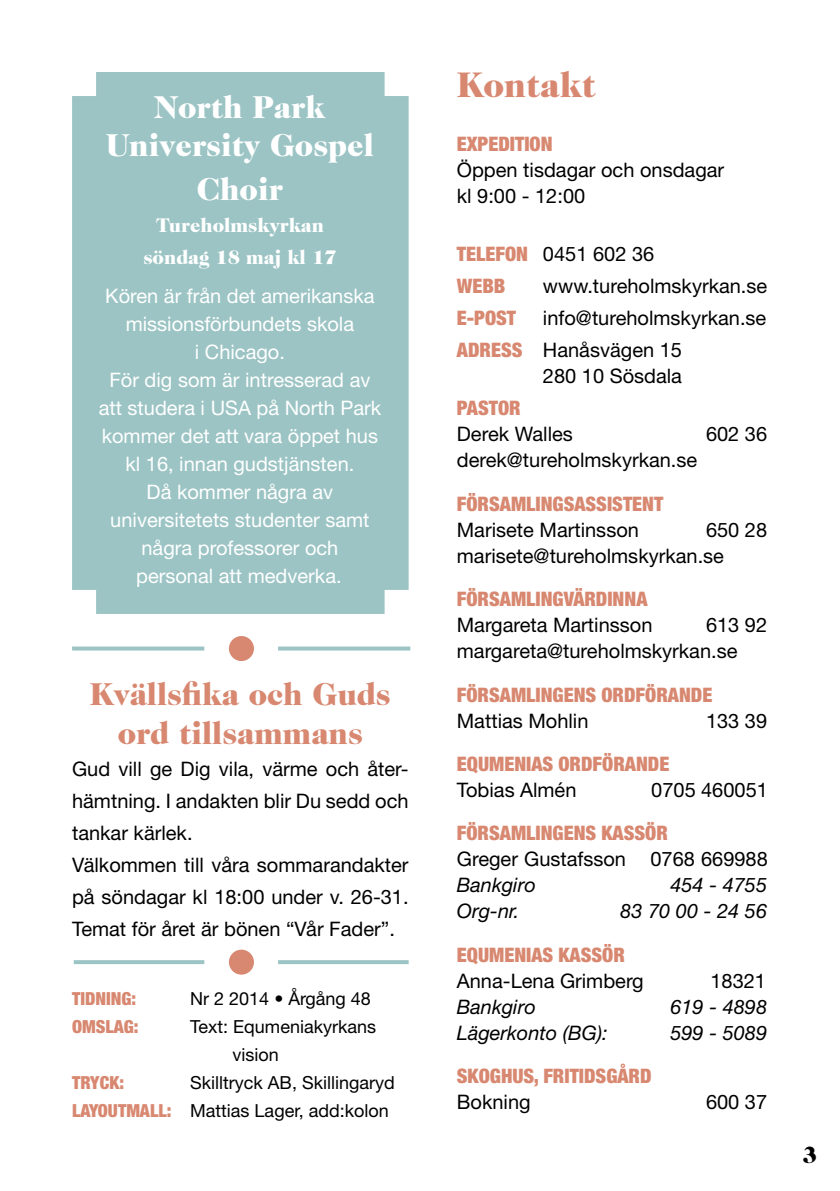
<style>
.page{position:relative;width:840px;height:1191px;background:#fff}
.page>*{position:absolute;margin:0;border:0;box-sizing:border-box;transform-origin:0 0}
.t1{font:900 36px "Caslon 224 Std";color:#d88870}
.t2{font:900 32px/38.4px "Caslon 224 Std";color:#d88870;text-align:center}
.t3{font:900 32px/38.4px "Caslon 224 Std";color:#fff;text-align:center}
.t4{font:900 24px "Caslon 224 Std";color:#000}
.t5{font:20px/32px "Helvetica Neue LT Std";color:#000}
.t6{font:20px/28px "Helvetica Neue LT Std";color:#fff;text-align:center}
.t7{font:900 condensed 20px/32px "Helvetica Neue LT Std";color:#d88870}
.t8{font:italic 20px "Helvetica Neue LT Std";color:#000}
.t9{font:900 20px/32px "Caslon 224 Std";color:#fff;text-align:center}
.t10{font:18px/28px "Helvetica Neue LT Std";color:#000}
.t11{font:900 condensed 18px "Helvetica Neue LT Std";color:#d88870}
.s1{font-weight:900;font-stretch:condensed;color:#d88870}
.s2{font-weight:400;font-stretch:normal;color:#000}
</style>
<div class="page">
<div style="left:72px;top:72px;width:336px;height:542px;background:#9cc4c4"></div>
<svg style="left:72px;top:646px;width:132px;height:4px"></svg>
<svg style="left:74px;top:960px;width:130px;height:4px"></svg>
<svg style="left:278px;top:646px;width:132px;height:4px"></svg>
<svg style="left:278px;top:960px;width:130px;height:4px"></svg>
<div style="left:229px;top:636px;width:25px;height:25px;background:#d88870;border-radius:50%"></div>
<div style="left:229px;top:949px;width:25px;height:25px;background:#d88870;border-radius:50%"></div>
<h2 class="t3" style="left:106px;top:88px;width:269px">North Park<br>University Gospel</h2>
<h2 class="t3" style="left:197px;top:169px;width:87px">Choir</h2>
<p class="t9" style="left:143px;top:209px;width:194px">Tureholmskyrkan söndag 18 maj kl 17</p>
<p class="t6" style="left:99px;top:282px;width:284px">Kören är från det amerikanska missionsförbundets skola<br>i Chicago.<br>För dig som är intresserad av att studera i USA på North Park kommer det att vara öppet hus kl 16, innan gudstjänsten.<br>Då kommer några av universitetets studenter samt några professorer och<br>personal att medverka.</p>
<h2 class="t2" style="left:90px;top:675px;width:302px">Kvällsfika och Guds ord tillsammans</h2>
<p class="t5" style="left:72px;top:752px;width:338px">Gud vill ge Dig vila, värme och åter&shy;hämtning. I andakten blir Du sedd och tankar kärlek.<br>Välkommen till våra sommarandakter på söndagar kl 18:00 under v. 26-31.<br>Temat för året är bönen “Vår Fader”.</p>
<p class="t11" style="left:72px;top:987px;width:66px">TIDNING:</p>
<p class="t10" style="left:190px;top:984px;width:182px">Nr 2 2014 • Årgång 48</p>
<p class="t11" style="left:72px;top:1015px;width:68px">OMSLAG:</p>
<p class="t10" style="left:232px;top:1012px;width:145px;text-indent:-42px">Text: Equmeniakyrkans vision</p>
<p class="t11" style="left:72px;top:1072px;width:53px">TRYCK:</p>
<p class="t10" style="left:72px;top:1068px;width:324px;text-indent:118px">Skilltryck AB, Skillingaryd<br><span class="s1">LAYOUTMALL:</span> Mattias Lager, add:kolon</p>
<h1 class="t1" style="left:456px;top:64px;width:140px">Kontakt</h1>
<p class="t7" style="left:456px;top:128px;width:97px">EXPEDITION</p>
<p class="t5" style="left:456px;top:157px;width:269px;line-height:26px">Öppen tisdagar och onsdagar kl 9:00 - 12:00</p>
<p class="t7" style="left:456px;top:238px;width:199px">TELEFON <span class="s2">0451 602 36<br></span>WEBB</p>
<p class="t5" style="left:542px;top:270px;width:226px">www.tureholmskyrkan.se</p>
<p class="t5" style="left:456px;top:302px;width:311px;text-indent:86px">info@tureholmskyrkan.se<br><span class="s1">ADRESS</span> Hanåsvägen 15</p>
<p class="t5" style="left:542px;top:360px;width:140px">280 10 Sösdala</p>
<p class="t7" style="left:456px;top:392px;width:65px">PASTOR</p>
<p class="t5" style="left:456px;top:418px;width:117px">Derek Walles</p>
<p class="t5" style="left:705px;top:418px;width:63px">602 36</p>
<p class="t5" style="left:456px;top:444px;width:242px">derek@tureholmskyrkan.se</p>
<p class="t7" style="left:456px;top:487px;width:208px">FÖRSAMLINGSASSISTENT</p>
<p class="t5" style="left:456px;top:513px;width:183px">Marisete Martinsson</p>
<p class="t7" style="left:456px;top:302px;width:61px">E-POST</p>
<p class="t5" style="left:456px;top:516px;width:311px;line-height:26px;text-indent:249px">650 28 marisete@tureholmskyrkan.se</p>
<p class="t7" style="left:456px;top:583px;width:192px">FÖRSAMLINGVÄRDINNA</p>
<p class="t5" style="left:456px;top:609px;width:197px">Margareta Martinsson</p>
<p class="t5" style="left:456px;top:612px;width:311px;line-height:26px;text-indent:249px">613 92 margareta@tureholmskyrkan.se</p>
<p class="t7" style="left:456px;top:678px;width:257px">FÖRSAMLINGENS ORDFÖRANDE</p>
<p class="t5" style="left:456px;top:704px;width:133px">Mattias Mohlin</p>
<p class="t5" style="left:705px;top:704px;width:63px">133 39</p>
<p class="t7" style="left:456px;top:747px;width:214px">EQUMENIAS ORDFÖRANDE</p>
<p class="t5" style="left:456px;top:773px;width:121px">Tobias Almén</p>
<p class="t5" style="left:651px;top:773px;width:118px">0705 460051</p>
<p class="t7" style="left:456px;top:817px;width:212px">FÖRSAMLINGENS KASSÖR</p>
<p class="t5" style="left:456px;top:843px;width:312px">Greger Gustafsson 0768 669988</p>
<p class="t8" style="left:456px;top:873px;width:80px">Bankgiro</p>
<p class="t8" style="left:670px;top:873px;width:98px">454 - 4755</p>
<p class="t8" style="left:456px;top:899px;width:64px">Org-nr.</p>
<p class="t8" style="left:620px;top:899px;width:148px">83 70 00 - 24 56</p>
<p class="t7" style="left:456px;top:938px;width:12px">EQUMENI</p>
<p class="t7" style="left:531px;top:938px;width:95px">AS KASSÖR</p>
<p class="t5" style="left:456px;top:964px;width:188px">Anna-Lena Grimberg</p>
<p class="t5" style="left:710px;top:964px;width:57px">18321</p>
<p class="t8" style="left:456px;top:994px;width:80px">Bankgiro</p>
<p class="t8" style="left:670px;top:994px;width:98px">619 - 4898</p>
<p class="t8" style="left:456px;top:1020px;width:152px">Lägerkonto (BG):</p>
<p class="t8" style="left:670px;top:1020px;width:98px">599 - 5089</p>
<p class="t7" style="left:456px;top:1059px;width:196px">SKOGHUS, FRITIDSGÅRD</p>
<p class="t5" style="left:456px;top:1085px;width:75px">Bokning</p>
<p class="t5" style="left:705px;top:1085px;width:63px">600 37</p>
<p class="t4" style="left:801px;top:1141px;width:16px">3</p>
</div>
